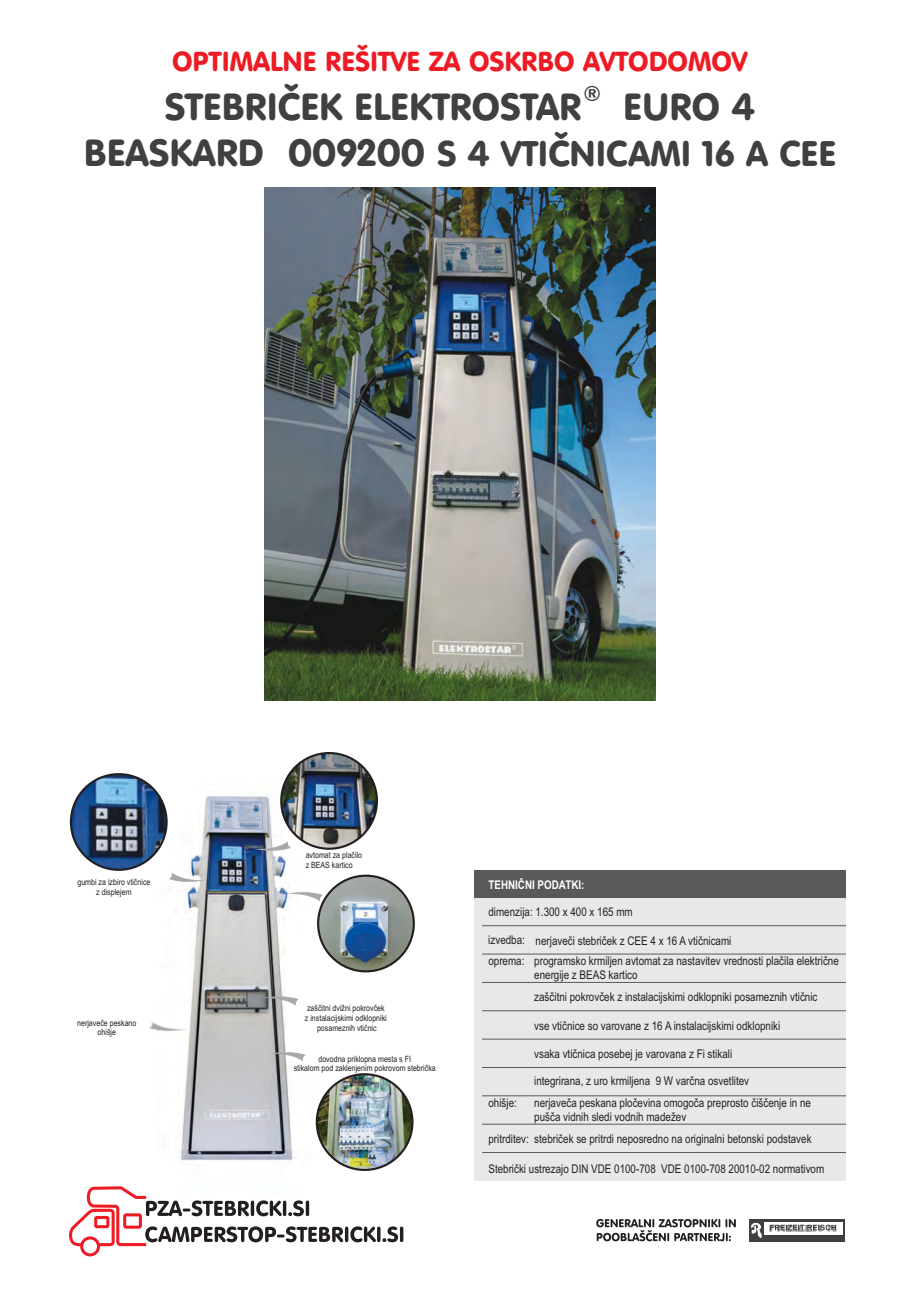
<style>
.page{position:relative;width:920px;height:1290px;background:#fff}
.page>*{position:absolute;margin:0;border:0;box-sizing:border-box;transform-origin:0 0}
.t1{font:37.35px "VAG Rounded BT";color:#404041}
.t2{font:35.1px "VAG Rounded BT";color:#404041}
.t3{font:27.15px "VAG Rounded BT";color:#ed1c24}
.t4{font:21px "VAG Rounded BT";color:#404041}
.t5{font:12px/13.6px "Arial Narrow";color:#231f20}
.t6{font:700 12px "Arial Narrow";color:#fff}
.t7{font:8.55px/9.8px "Arial Narrow";color:#231f20;text-align:center}
.s1{font-size:37.35px}
</style>
<div class="page">
<img style="left:102px;top:779px;width:279px;height:392px">
<img style="left:71px;top:774px;width:96px;height:96px;border-radius:50%">
<img style="left:208px;top:835px;width:59px;height:56px">
<img style="left:281px;top:753px;width:96px;height:96px;border-radius:50%">
<svg style="left:261px;top:995px;width:38px;height:11px"></svg>
<div style="left:474px;top:897px;width:372px;height:284px;background:#e7e8e8"></div>
<div style="left:474px;top:870px;width:372px;height:27px;background:#58595b"></div>
<hr style="left:482px;top:925px;width:364px;height:1px;background:#58595b">
<hr style="left:482px;top:954px;width:364px;height:1px;background:#58595b">
<hr style="left:482px;top:982px;width:364px;height:1px;background:#58595b">
<hr style="left:482px;top:1010px;width:364px;height:1px;background:#58595b">
<hr style="left:482px;top:1039px;width:364px;height:1px;background:#58595b">
<hr style="left:482px;top:1067px;width:364px;height:1px;background:#58595b">
<hr style="left:482px;top:1095px;width:364px;height:1px;background:#58595b">
<hr style="left:482px;top:1124px;width:364px;height:1px;background:#58595b">
<hr style="left:482px;top:1152px;width:364px;height:1px;background:#58595b">
<img style="left:318px;top:875px;width:96px;height:96px;border-radius:50%">
<div style="left:317px;top:875px;width:98px;height:97px;border:2px solid #231f20;border-radius:50%"></div>
<img style="left:317px;top:1074px;width:96px;height:96px;border-radius:50%">
<div style="left:316px;top:1073px;width:97px;height:98px;border:2px solid #231f20;border-radius:50%"></div>
<svg style="left:268px;top:1051px;width:38px;height:10px"></svg>
<svg style="left:286px;top:891px;width:37px;height:10px"></svg>
<svg style="left:254px;top:841px;width:37px;height:11px"></svg>
<svg style="left:169px;top:872px;width:37px;height:11px"></svg>
<svg style="left:148px;top:1021px;width:43px;height:11px"></svg>
<div style="left:749px;top:1219px;width:96px;height:22px;background:#404041"></div>
<svg style="left:751px;top:1222px;width:11px;height:16px"></svg>
<div style="left:764px;top:1222px;width:79px;height:12px;background:#fff"></div>
<svg style="left:770px;top:1225px;width:67px;height:7px"></svg>
<svg style="left:770px;top:1224px;width:66px;height:6px"></svg>
<svg style="left:69px;top:1186px;width:334px;height:70px"></svg>
<svg style="left:596px;top:1219px;width:140px;height:22px"></svg>
<img style="left:264px;top:188px;width:391px;height:512px">
<div style="left:280px;top:752px;width:98px;height:98px;border:2px solid #231f20;border-radius:50%"></div>
<div style="left:70px;top:773px;width:98px;height:98px;border:2px solid #231f20;border-radius:50%"></div>
<h3 class="t3" style="left:172px;top:51px;width:577px">OPTIMALNE REŠITVE ZA OSKRBO AVTODOMOV</h3>
<h3 class="t4" style="left:583px;top:85px;width:19px">®</h3>
<h1 class="t1" style="left:165px;top:92px;width:592px">STEBRIČEK ELEKTROSTAR EURO 4</h1>
<h2 class="t2" style="left:84px;top:139px;width:754px"><span class="s1">BEASKARD 009200</span> S 4 VTIČNICAMI 16 A CEE</h2>
<p class="t7" style="left:77px;top:878px;width:75px">gumbi za izbiro vtičnice z displejem</p>
<p class="t7" style="left:77px;top:1018px;width:61px">nerjaveče peskano ohišje</p>
<p class="t7" style="left:306px;top:851px;width:58px;text-align:left">avtomat za plačilo z BEAS kartico</p>
<p class="t7" style="left:305px;top:1004px;width:84px">zaščitni dvižni pokrovček z instalacijskimi odklopniki posameznih vtičnic</p>
<p class="t7" style="left:294px;top:1055px;width:144px">dovodna priklopna mesta s FI<br>stikalom pod zaklenjenim pokrovom stebrička</p>
<p class="t6" style="left:488px;top:880px;width:98px">TEHNIČNI PODATKI:</p>
<p class="t5" style="left:488px;top:906px;width:146px">dimenzija: 1.300 x 400 x 165 mm</p>
<p class="t5" style="left:534px;top:955px;width:306px;text-indent:-46px">oprema: programsko krmiljen avtomat za nastavitev vrednosti plačila električne energije z BEAS kartico</p>
<p class="t5" style="left:488px;top:935px;width:245px">izvedba: nerjaveči stebriček z CEE 4 x 16 A vtičnicami</p>
<p class="t5" style="left:534px;top:991px;width:285px">zaščitni pokrovček z instalacijskimi odklopniki posameznih vtičnic</p>
<p class="t5" style="left:534px;top:1020px;width:248px">vse vtičnice so varovane z 16 A instalacijskimi odklopniki</p>
<p class="t5" style="left:534px;top:1048px;width:199px">vsaka vtičnica posebej je varovana z Fi stikali</p>
<p class="t5" style="left:534px;top:1075px;width:216px">integrirana, z uro krmiljena 9 W varčna osvetlitev</p>
<p class="t5" style="left:488px;top:1097px;width:30px">ohišje:</p>
<p class="t5" style="left:534px;top:1097px;width:278px">nerjaveča peskana pločevina omogoča preprosto čiščenje in ne pušča vidnih sledi vodnih madežev</p>
<p class="t5" style="left:488px;top:1133px;width:325px">pritrditev: stebriček se pritrdi neposredno na originalni betonski podstavek</p>
<p class="t5" style="left:488px;top:1163px;width:337px">Stebrički ustrezajo DIN VDE 0100-708 VDE 0100-708 20010-02 normativom</p>
</div>
